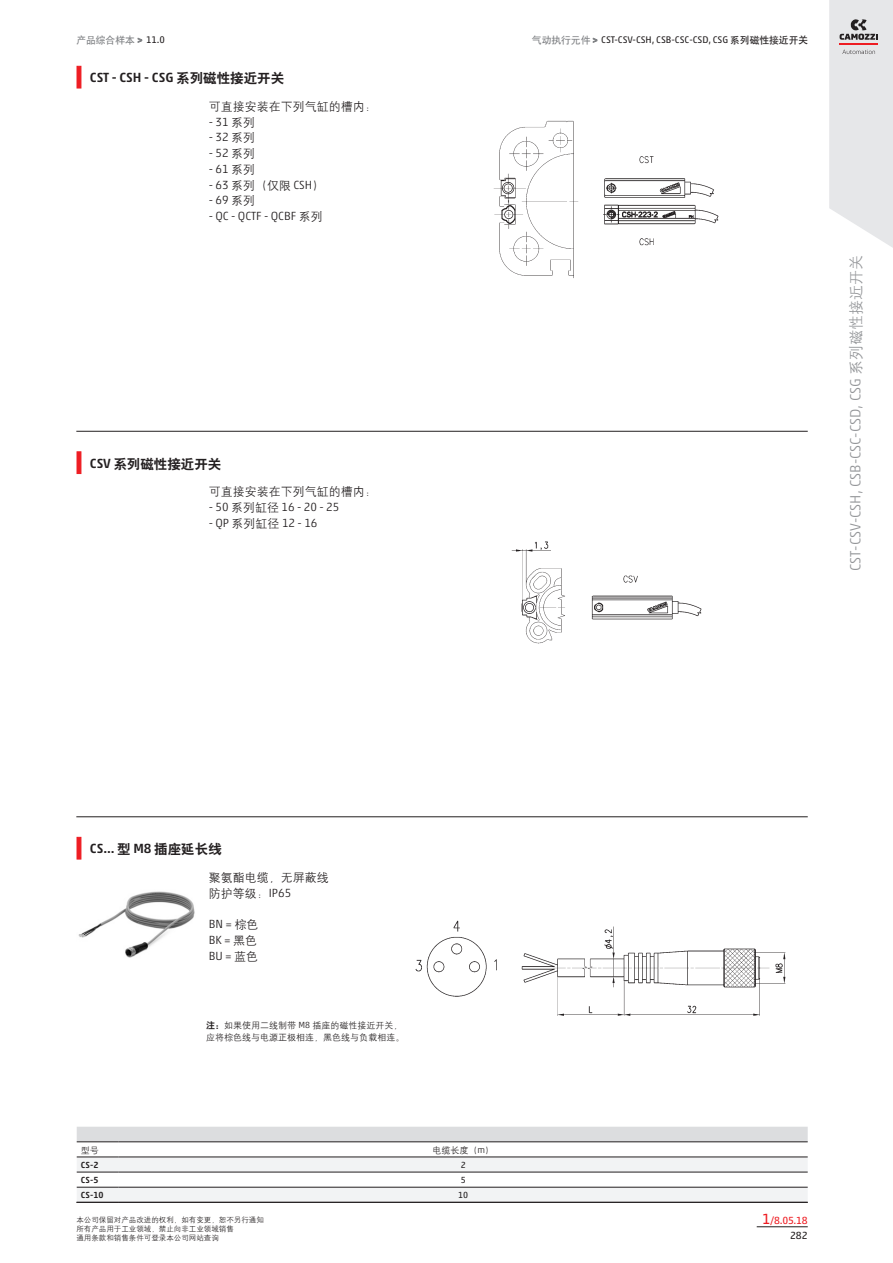
<style>
.page{position:relative;width:893px;height:1263px;background:#fff}
.page>*{position:absolute;margin:0;border:0;box-sizing:border-box;transform-origin:0 0}
.t1{font:300 15px "Akko W1 G";color:#939598}
.blockTitle_value{font:500 13.5px "Akko W1 G";color:#231f20}
.blockTitle_value-2{font:13.5px "H Yb 2 gj";color:#231f20}
.normal_value{font:300 12px "Akko W1 G";color:#231f20}
.normal_value-2{font:12px "H Yg 2 gj";color:#231f20}
.secR{font:10.5px "Akko W1 G";color:#ee1d23}
.t2{font:10.5px "Akko W1 G";color:#231f20}
.t3{font:9.75px "Akko W1 G";color:#231f20}
.t4{font:9.75px "H Yb 1 gj";color:#808285}
.note_value{font:9px/12px "H Yg 2 gj";color:#231f20}
.models_row_header{font:500 9px "Akko W1 G";color:#231f20}
.models_header{font:9px "H Yg 2 gj";color:#231f20}
.models_cell{font:9px "Akko W1 G";color:#231f20}
.models_model{font:9px "H Yg 2 gj";color:#231f20}
.t5{font:7.5px/9px "H Yg 2 gj";color:#231f20}
.s1{font-family:"Akko W1 G";font-size:9px}
.s2{font-family:"Akko W1 G";color:#231f20}
.s3{font-family:"H Yb 2 gj";font-weight:400}
.s4{font-family:"H Yg 2 gj";font-weight:400}
.s5{font-family:"Akko W1 G";font-weight:500}
.s6{font-family:"H Yb 1 gj";color:#808285}
.s7{font-size:9px;color:#808285}
.s8{font-family:"H Yb 1 gj"}
.s9{font-family:"Akko W1 G";font-weight:300}
.s10{font-family:"H Yb 2 gj"}
.s11{font-size:15px}
</style>
<div class="page">
<hr style="left:757px;top:1226px;width:51px;height:1px;background:#231f20">
<svg style="left:829px;top:0;width:64px;height:248px;background:#e4e4e6"></svg>
<svg style="left:593px;top:38px;width:4px;height:5px"></svg>
<svg style="left:138px;top:38px;width:4px;height:5px"></svg>
<hr style="left:77px;top:66px;width:4px;height:22px;background:#ee1d23">
<hr style="left:76px;top:431px;width:732px;height:1px;background:#231f20">
<img style="left:493px;top:120px;width:226px;height:158px">
<hr style="left:77px;top:451px;width:4px;height:23px;background:#ee1d23">
<hr style="left:76px;top:816px;width:732px;height:1px;background:#231f20">
<img style="left:511px;top:541px;width:191px;height:103px">
<hr style="left:77px;top:837px;width:4px;height:22px;background:#ee1d23">
<div style="left:77px;top:1127px;width:731px;height:14px;background:#dcdddf"></div>
<svg style="left:77px;top:1158px;width:731px;height:44px"></svg>
<hr style="left:77px;top:1172px;width:42px;height:1px;background:#231f20">
<hr style="left:77px;top:1187px;width:42px;height:1px;background:#231f20">
<hr style="left:119px;top:1172px;width:689px;height:1px;background:#231f20">
<hr style="left:119px;top:1187px;width:689px;height:1px;background:#231f20">
<hr style="left:77px;top:1141px;width:42px;height:1px;background:#231f20">
<hr style="left:77px;top:1157px;width:42px;height:1px;background:#231f20">
<hr style="left:119px;top:1141px;width:689px;height:1px;background:#231f20">
<hr style="left:119px;top:1157px;width:689px;height:1px;background:#231f20">
<hr style="left:76px;top:1202px;width:732px;height:1px;background:#231f20">
<img style="left:78px;top:891px;width:117px;height:67px">
<img style="left:415px;top:920px;width:371px;height:96px">
<p class="t4" style="left:76px;top:36px;width:90px">产品综合样本 <span class="s1">&gt;</span> <span class="s2">11.0</span></p>
<p class="blockTitle_value" style="left:90px;top:67px;width:196px">CST - CSH - CSG <span class="s3">系列磁性接近开关</span></p>
<p class="normal_value-2" style="left:209px;top:100px;width:169px">可直接安装在下列气缸的槽内：</p>
<p class="normal_value" style="left:209px;top:113px;width:48px">- 31 <span class="s4">系列</span></p>
<p class="normal_value" style="left:209px;top:129px;width:48px">- 32 <span class="s4">系列</span></p>
<p class="normal_value" style="left:209px;top:144px;width:48px">- 52 <span class="s4">系列</span></p>
<p class="normal_value" style="left:209px;top:160px;width:48px">- 61 <span class="s4">系列</span></p>
<p class="normal_value" style="left:209px;top:176px;width:117px">- 63 <span class="s4">系列（仅限</span> CSH<span class="s4">）</span></p>
<p class="normal_value" style="left:209px;top:192px;width:48px">- 69 <span class="s4">系列</span></p>
<p class="normal_value" style="left:209px;top:207px;width:115px">- QC - QCTF - QCBF <span class="s4">系列</span></p>
<p class="blockTitle_value-2" style="left:90px;top:457px;width:133px"><span class="s5">CSV</span> 系列磁性接近开关</p>
<p class="normal_value-2" style="left:209px;top:486px;width:169px">可直接安装在下列气缸的槽内：</p>
<p class="normal_value" style="left:209px;top:498px;width:132px">- 50 <span class="s4">系列缸径</span> 16 - 20 - 25</p>
<p class="normal_value" style="left:209px;top:514px;width:110px">- QP <span class="s4">系列缸径</span> 12 - 16</p>
<p class="t3" style="left:532px;top:33px;width:278px"><span class="s6">气动执行元件</span> <span class="s7">&gt;</span> CST-CSV-CSH, CSB-CSC-CSD, CSG <span class="s8">系列磁性接近开关</span></p>
<p class="t1" style="left:845px;top:571px;width:318px;rotate:-90deg">CST-CSV-CSH, CSB-CSC-CSD, CSG <span class="s4">系列磁性接近开关</span></p>
<p class="blockTitle_value" style="left:90px;top:838px;width:133px">CS... <span class="s3">型</span> M8 <span class="s3">插座延长线</span></p>
<p class="normal_value-2" style="left:209px;top:871px;width:121px">聚氨酯电缆，无屏蔽线</p>
<p class="normal_value-2" style="left:209px;top:887px;width:84px">防护等级：<span class="s9">IP65</span></p>
<p class="normal_value" style="left:209px;top:915px;width:51px">BN = <span class="s4">棕色</span></p>
<p class="normal_value" style="left:209px;top:931px;width:50px">BK = <span class="s4">黑色</span></p>
<p class="normal_value" style="left:209px;top:947px;width:51px">BU = <span class="s4">蓝色</span></p>
<p class="note_value" style="left:206px;top:1019px;width:199px"><span class="s10">注：</span>如果使用二线制带 <span class="s9">M8</span> 插座的磁性接近开关，应将棕色线与电源正极相连，黑色线与负载相连。</p>
<p class="models_model" style="left:81px;top:1145px;width:20px">型号</p>
<p class="models_header" style="left:432px;top:1145px;width:63px">电缆长度（<span class="s9">m</span>）</p>
<p class="models_row_header" style="left:81px;top:1158px;width:19px">CS-2</p>
<p class="models_cell" style="left:461px;top:1158px;width:7px">2</p>
<p class="models_row_header" style="left:81px;top:1173px;width:19px">CS-5</p>
<p class="models_cell" style="left:461px;top:1173px;width:7px">5</p>
<p class="models_row_header" style="left:81px;top:1188px;width:24px">CS-10</p>
<p class="models_cell" style="left:458px;top:1188px;width:12px">10</p>
<p class="t5" style="left:76px;top:1215px;width:189px">本公司保留对产品改进的权利，如有变更，恕不另行通知所有产品用于工业领域，禁止向非工业领域销售<br>通用条款和销售条件可登录本公司网站查询</p>
<p class="secR" style="left:762px;top:1212px;width:47px"><span class="s11">1</span>/8.05.18</p>
<p class="t2" style="left:790px;top:1228px;width:19px">282</p>
</div>
